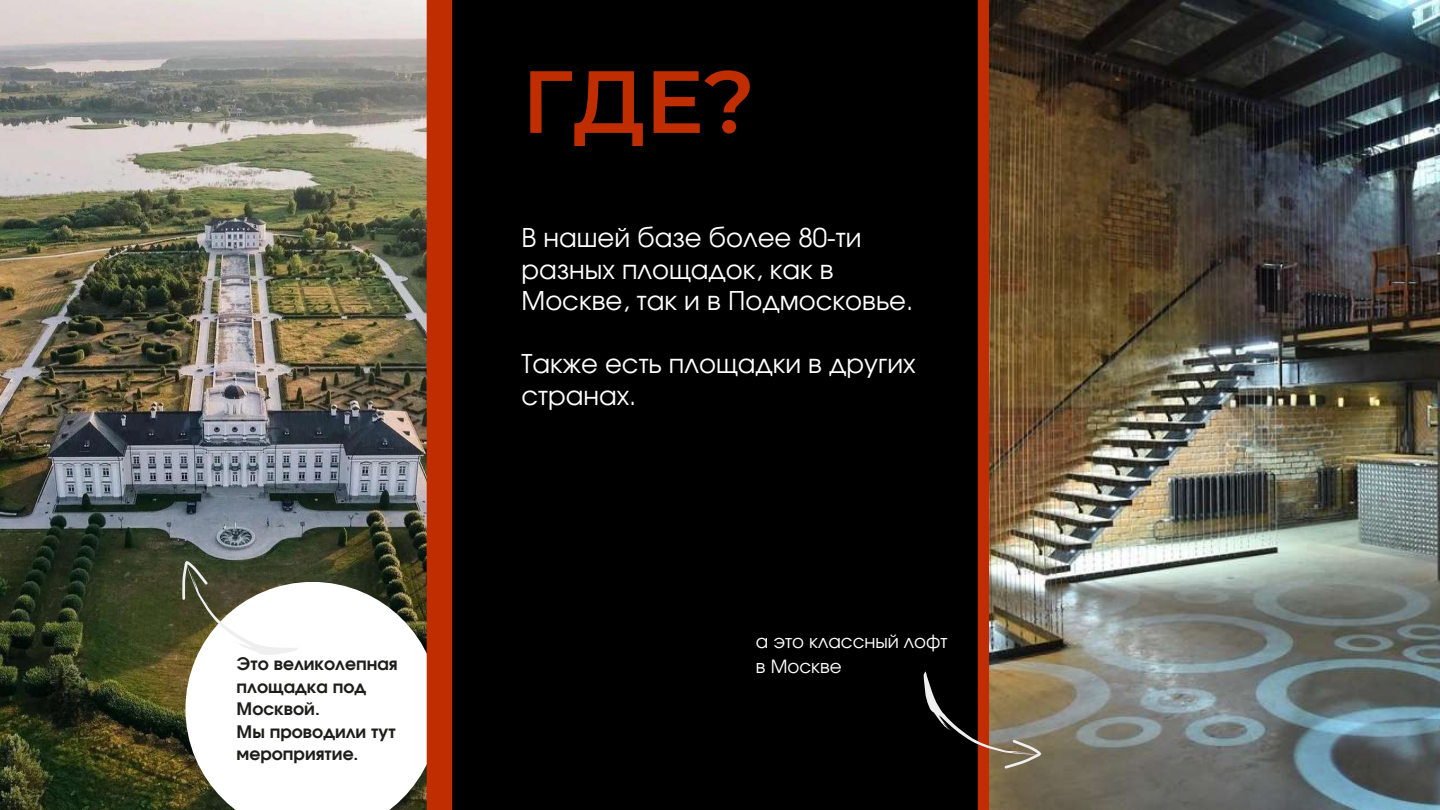
<style>
.page{position:relative;width:1440px;height:810px;background:#fff}
.page>*{position:absolute;margin:0;border:0;box-sizing:border-box;transform-origin:0 0}
.t1{font:600 88.1px "Montserrat";color:#bf2d00}
.t2{font:25.9px/31.5px "Evolventa";color:#fff}
.t3{font:18.3px/24.4px "Evolventa";color:#fff}
.t4{font:700 17.3px/22.5px "Evolventa";color:#1d1d1b}
</style>
<div class="page">
<img style="left:989px;top:0;width:451px;height:810px">
<img style="left:0;top:0;width:427px;height:810px">
<svg style="left:185px;top:582px;width:242px;height:228px"></svg>
<div style="left:448px;top:0;width:535px;height:810px;background:#000"></div>
<div style="left:978px;top:0;width:11px;height:810px;background:#bf2d00"></div>
<svg style="left:102px;top:453px;width:208px;height:229px"></svg>
<svg style="left:923px;top:658px;width:120px;height:126px"></svg>
<div style="left:427px;top:0;width:25px;height:810px;background:#bf2d00"></div>
<p class="t4" style="left:237px;top:654px;width:163px">Это великолепная площадка под<br>Москвой.<br>Мы проводили тут мероприятие.</p>
<h1 class="t1" style="left:522px;top:48px;width:235px">ГДЕ?</h1>
<p class="t2" style="left:522px;top:224px;width:393px">В нашей базе более 80-ти разных площадок, как в<br>Москве, так и в Подмосковье.</p>
<p class="t2" style="left:522px;top:350px;width:395px">Также есть площадки в других странах.</p>
<p class="t3" style="left:756px;top:630px;width:193px">а это классный лофт в Москве</p>
</div>
